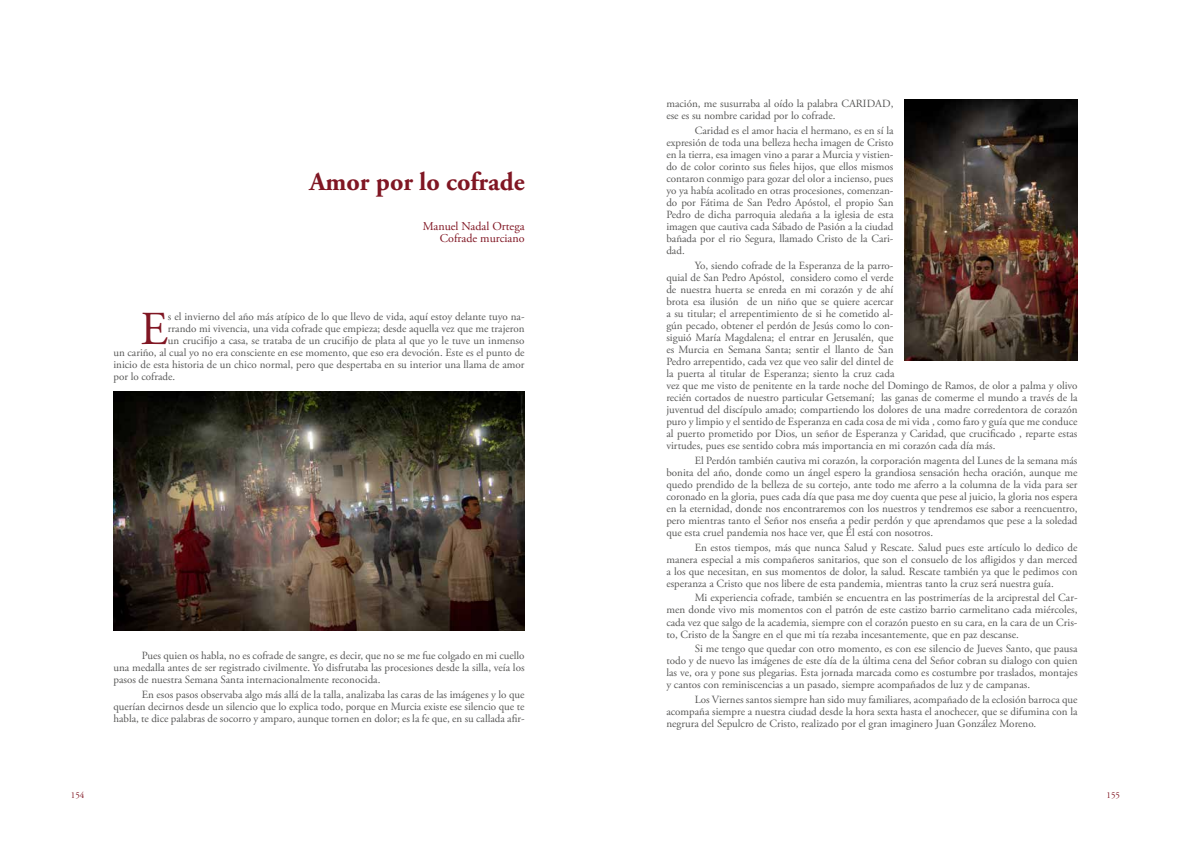
<style>
.page{position:relative;width:1191px;height:842px;background:#fff}
.page>*{position:absolute;margin:0;border:0;box-sizing:border-box;transform-origin:0 0}
.t1{font:47.2px "Adobe Garamond Pro";color:#801623}
.t2{font:700 26px "Adobe Garamond Pro";color:#801623}
.t3{font:12px/12px "Adobe Garamond Pro";color:#801623;text-align:right}
.t4{font:11px/12px "Adobe Garamond Pro";color:#575756;text-align:justify}
.t5{font:9px "Adobe Garamond Pro";color:#801623}
</style>
<div class="page">
<img style="left:113px;top:391px;width:411px;height:240px">
<img style="left:904px;top:99px;width:173px;height:261px">
<h2 class="t2" style="left:309px;top:167px;width:217px">Amor por lo cofrade</h2>
<p class="t3" style="left:423px;top:220px;width:103px">Manuel Nadal Ortega<br>Cofrade murciano</p>
<h1 class="t1" style="left:140px;top:301px;width:29px">E</h1>
<p class="t4" style="left:168px;top:311px;width:358px">s el invierno del año más atípico de lo que llevo de vida, aquí estoy delante tuyo na-</p>
<p class="t4" style="left:168px;top:323px;width:358px">rrando mi vivencia, una vida cofrade que empieza; desde aquella vez que me trajeron</p>
<p class="t4" style="left:168px;top:335px;width:358px">un crucifijo a casa, se trataba de un crucifijo de plata al que yo le tuve un inmenso</p>
<p class="t4" style="left:113px;top:347px;width:413px">un cariño, al cual yo no era consciente en ese momento, que eso era devoción. Este es el punto de</p>
<p class="t4" style="left:113px;top:359px;width:413px">inicio de esta historia de un chico normal, pero que despertaba en su interior una llama de amor</p>
<p class="t4" style="left:113px;top:371px;width:63px">por lo cofrade.</p>
<p class="t4" style="left:113px;top:650px;width:413px;text-indent:28px">Pues quien os habla, no es cofrade de sangre, es decir, que no se me fue colgado en mi cuello una medalla antes de ser registrado civilmente. Yo disfrutaba las procesiones desde la silla, veía los pasos de nuestra Semana Santa internacionalmente reconocida.</p>
<p class="t4" style="left:113px;top:688px;width:413px;text-indent:28px">En esos pasos observaba algo más allá de la talla, analizaba las caras de las imágenes y lo que querían decirnos desde un silencio que lo explica todo, porque en Murcia existe ese silencio que te habla, te dice palabras de socorro y amparo, aunque tornen en dolor; es la fe que, en su callada afir-</p>
<p class="t4" style="left:666px;top:98px;width:228px">mación, me susurraba al oído la palabra CARIDAD, ese es su nombre caridad por lo cofrade.</p>
<p class="t4" style="left:666px;top:125px;width:229px;text-indent:28px">Caridad es el amor hacia el hermano, es en sí la expresión de toda una belleza hecha imagen de Cristo en la tierra, esa imagen vino a parar a Murcia y vistien&shy;do de color corinto sus fieles hijos, que ellos mismos contaron conmigo para gozar del olor a incienso, pues yo ya había acolitado en otras procesiones, comenzan&shy;do por Fátima de San Pedro Apóstol, el propio San Pedro de dicha parroquia aledaña a la iglesia de esta imagen que cautiva cada Sábado de Pasión a la ciudad bañada por el rio Segura, llamado Cristo de la Cari&shy;dad.</p>
<p class="t4" style="left:666px;top:260px;width:413px;text-align:left;text-indent:28px">Yo, siendo cofrade de la Esperanza de la parro-<br>quial de San Pedro Apóstol, considero como el verde<br>de nuestra huerta se enreda en mi corazón y de ahí<br>brota esa ilusión de un niño que se quiere acercar<br>a su titular; el arrepentimiento de si he cometido al-<br>gún pecado, obtener el perdón de Jesús como lo con-<br>siguió María Magdalena; el entrar en Jerusalén, que<br>es Murcia en Semana Santa; sentir el llanto de San<br>Pedro arrepentido, cada vez que veo salir del dintel de<br>la puerta al titular de Esperanza; siento la cruz cada<br>vez que me visto de penitente en la tarde noche del Domingo de Ramos, de olor a palma y olivo recién cortados de nuestro particular Getsemaní; las ganas de comerme el mundo a través de la juventud del discípulo amado; compartiendo los dolores de una madre corredentora de corazón puro y limpio y el sentido de Esperanza en cada cosa de mi vida , como faro y guía que me conduce al puerto prometido por Dios, un señor de Esperanza y Caridad, que crucificado , reparte estas virtudes, pues ese sentido cobra más importancia en mi corazón cada día más.</p>
<p class="t4" style="left:666px;top:455px;width:413px;text-indent:28px">El Perdón también cautiva mi corazón, la corporación magenta del Lunes de la semana más bonita del año, donde como un ángel espero la grandiosa sensación hecha oración, aunque me quedo prendido de la belleza de su cortejo, ante todo me aferro a la columna de la vida para ser coronado en la gloria, pues cada día que pasa me doy cuenta que pese al juicio, la gloria nos espera en la eternidad, donde nos encontraremos con los nuestros y tendremos ese sabor a reencuentro, pero mientras tanto el Señor nos enseña a pedir perdón y que aprendamos que pese a la soledad que esta cruel pandemia nos hace ver, que Él está con nosotros.</p>
<p class="t4" style="left:666px;top:541px;width:413px;text-indent:28px">En estos tiempos, más que nunca Salud y Rescate. Salud pues este artículo lo dedico de manera especial a mis compañeros sanitarios, que son el consuelo de los afligidos y dan merced a los que necesitan, en sus momentos de dolor, la salud. Rescate también ya que le pedimos con esperanza a Cristo que nos libere de esta pandemia, mientras tanto la cruz será nuestra guía.</p>
<p class="t4" style="left:666px;top:592px;width:413px;text-indent:28px">Mi experiencia cofrade, también se encuentra en las postrimerías de la arciprestal del Car&shy;men donde vivo mis momentos con el patrón de este castizo barrio carmelitano cada miércoles, cada vez que salgo de la academia, siempre con el corazón puesto en su cara, en la cara de un Cris&shy;to, Cristo de la Sangre en el que mi tía rezaba incesantemente, que en paz descanse.</p>
<p class="t4" style="left:666px;top:643px;width:413px;text-indent:28px">Si me tengo que quedar con otro momento, es con ese silencio de Jueves Santo, que pausa todo y de nuevo las imágenes de este día de la última cena del Señor cobran su dialogo con quien las ve, ora y pone sus plegarias. Esta jornada marcada como es costumbre por traslados, montajes y cantos con reminiscencias a un pasado, siempre acompañados de luz y de campanas.</p>
<p class="t4" style="left:666px;top:694px;width:413px;text-indent:28px">Los Viernes santos siempre han sido muy familiares, acompañado de la eclosión barroca que acompaña siempre a nuestra ciudad desde la hora sexta hasta el anochecer, que se difumina con la negrura del Sepulcro de Cristo, realizado por el gran imaginero Juan González Moreno.</p>
<p class="t5" style="left:71px;top:789px;width:15px">154</p>
<p class="t5" style="left:1106px;top:789px;width:15px">155</p>
</div>
